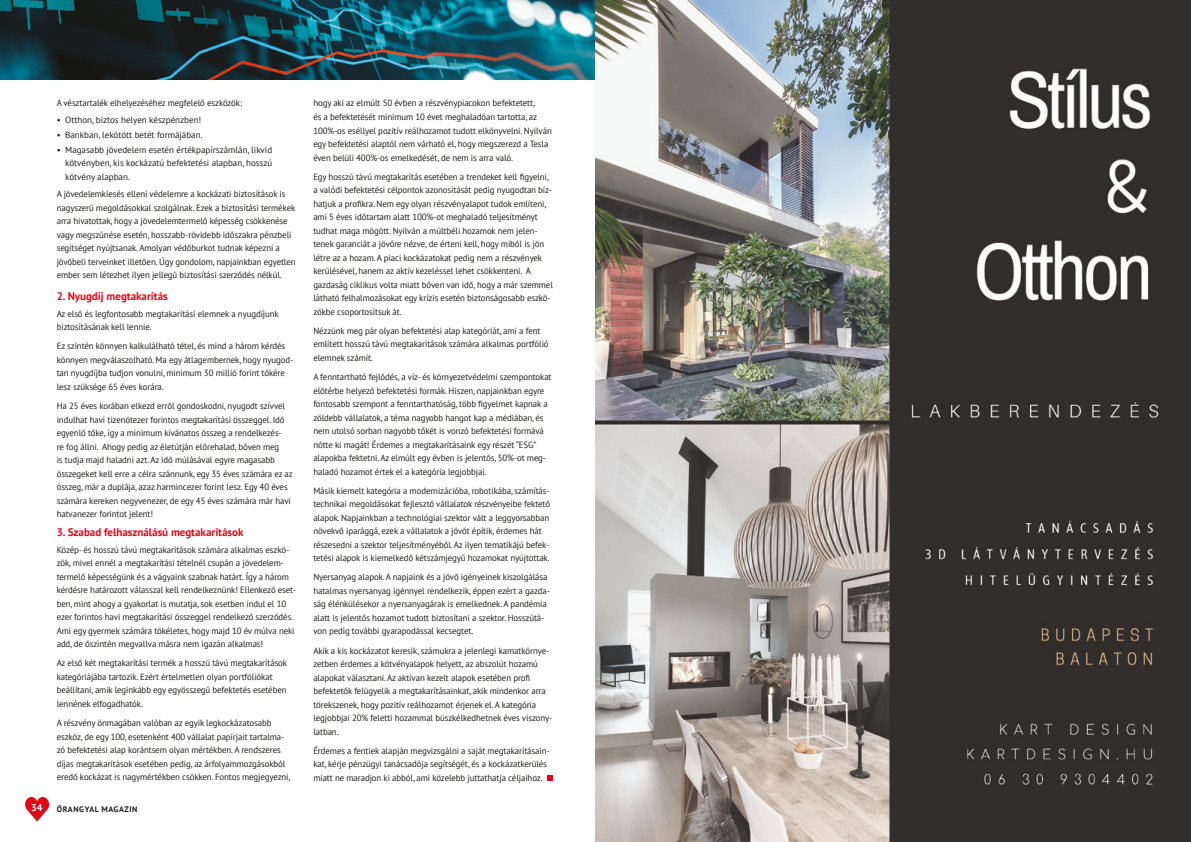
<style>
.page{position:relative;width:1191px;height:842px;background:#fff}
.page>*{position:absolute;margin:0;border:0;box-sizing:border-box;transform-origin:0 0}
.cim_3__piros{font:700 11px "PT Sans";color:#e30614}
.t1{font:700 10px "PT Sans";color:#fff}
.t2{font:9px/13.5px "PT Sans";letter-spacing:-.01em;color:#1d1d1b}
.t3{font:700 8px "PT Sans";letter-spacing:.08em;color:#1d1d1b}
</style>
<div class="page">
<svg style="left:25px;top:797px;width:24px;height:24px"></svg>
<svg style="left:547px;top:775px;width:6px;height:6px"></svg>
<img style="left:0;top:0;width:595px;height:79px">
<img style="left:595px;top:0;width:596px;height:842px">
<p class="t2" style="left:57px;top:96px;width:187px">A vésztartalék elhelyezéséhez megfelelő eszközök:</p>
<p class="t2" style="left:57px;top:113px;width:146px">• Otthon, biztos helyen készpénzben!</p>
<p class="t2" style="left:57px;top:128px;width:147px">• Bankban, lekötött betét formájában.</p>
<p class="t2" style="left:65px;top:143px;width:208px;text-align:justify;text-indent:-9px">• Magasabb jövedelem esetén értékpapírszámlán, likvid kötvényben, kis kockázatú befektetési alapban, hosszú kötvény alapban.</p>
<p class="t2" style="left:57px;top:187px;width:240px">A jövedelemkiesés elleni védelemre a kockázati biztosítások is nagyszerű megoldásokkal szolgálnak. Ezek a biztosítási termékek arra hivatottak, hogy a jövedelemtermelő képesség csökkenése vagy megszűnése esetén, hosszabb-rövidebb időszakra pénzbeli segítséget nyújtsanak. Amolyan védőburkot tudnak képezni a jövőbeli terveinket illetően. Úgy gondolom, napjainkban egyetlen ember sem létezhet ilyen jellegű biztosítási szerződés nélkül.</p>
<p class="cim_3__piros" style="left:57px;top:289px;width:113px">2. Nyugdíj megtakarítás</p>
<p class="t2" style="left:57px;top:307px;width:224px">Az első és legfontosabb megtakarítási elemnek a nyugdíjunk biztosításának kell lennie.</p>
<p class="t2" style="left:57px;top:339px;width:238px">Ez szintén könnyen kalkulálható tétel, és mind a három kérdés könnyen megválaszolható. Ma egy átlagembernek, hogy nyugod&shy;tan nyugdíjba tudjon vonulni, minimum 30 millió forint tőkére lesz szüksége 65 éves korára.</p>
<p class="t2" style="left:57px;top:399px;width:238px">Ha 25 éves korában elkezd erről gondoskodni, nyugodt szívvel indulhat havi tizenötezer forintos megtakarítási összeggel. Idő egyenlő tőke, így a minimum kívánatos összeg a rendelkezés-<br>re fog állni. Ahogy pedig az életútján előrehalad, bőven meg<br>is tudja majd haladni azt. Az idő múlásával egyre magasabb összegeket kell erre a célra szánnunk, egy 35 éves számára ez az összeg, már a duplája, azaz harmincezer forint lesz. Egy 40 éves számára kereken negyvenezer, de egy 45 éves számára már havi hatvanezer forintot jelent!</p>
<p class="cim_3__piros" style="left:57px;top:525px;width:188px">3. Szabad felhasználású megtakarítások</p>
<p class="t2" style="left:57px;top:542px;width:241px">Közép- és hosszú távú megtakarítások számára alkalmas eszkö&shy;zök, mivel ennél a megtakarítási tételnél csupán a jövedelem&shy;termelő képességünk és a vágyaink szabnak határt. Így a három kérdésre határozott válasszal kell rendelkeznünk! Ellenkező eset&shy;ben, mint ahogy a gyakorlat is mutatja, sok esetben indul el 10 ezer forintos havi megtakarítási összeggel rendelkező szerződés.<br>Ami egy gyermek számára tökéletes, hogy majd 10 év múlva neki add, de őszintén megvallva másra nem igazán alkalmas!</p>
<p class="t2" style="left:57px;top:656px;width:232px">Az első két megtakarítási termék a hosszú távú megtakarítások kategóriájába tartozik. Ezért értelmetlen olyan portfóliókat beállítani, amik leginkább egy egyösszegű befektetés esetében lennének elfogadhatók.</p>
<p class="t2" style="left:57px;top:716px;width:235px">A részvény önmagában valóban az egyik legkockázatosabb eszköz, de egy 100, esetenként 400 vállalat papírjait tartalma&shy;zó befektetési alap korántsem olyan mértékben. A rendszeres díjas megtakarítások esetében pedig, az árfolyammozgásokból eredő kockázat is nagymértékben csökken. Fontos megjegyezni,</p>
<p class="t1" style="left:31px;top:801px;width:13px">34</p>
<p class="t3" style="left:57px;top:804px;width:82px">ŐRANGYAL MAGAZIN</p>
<p class="t2" style="left:313px;top:96px;width:240px">hogy aki az elmúlt 50 évben a részvénypiacokon befektetett,<br>és a befektetését minimum 10 évet meghaladóan tartotta, az 100%-os eséllyel pozitív reálhozamot tudott elkönyvelni. Nyilván egy befektetési alaptól nem várható el, hogy megszerezd a Tesla éven belüli 400%-os emelkedését, de nem is arra való.</p>
<p class="t2" style="left:313px;top:170px;width:241px">Egy hosszú távú megtakarítás esetében a trendeket kell figyelni, a valódi befektetési célpontok azonosítását pedig nyugodtan bíz&shy;hatjuk a profikra. Nem egy olyan részvényalapot tudok említeni, ami 5 éves időtartam alatt 100%-ot meghaladó teljesítményt tudhat maga mögött. Nyilván a múltbéli hozamok nem jelen&shy;tenek garanciát a jövőre nézve, de érteni kell, hogy miből is jön létre az a hozam. A piaci kockázatokat pedig nem a részvények kerülésével, hanem az aktív kezeléssel lehet csökkenteni. A gazdaság ciklikus volta miatt bőven van idő, hogy a már szemmel látható felhalmozásokat egy krízis esetén biztonságosabb eszkö&shy;zökbe csoportosítsuk át.</p>
<p class="t2" style="left:313px;top:324px;width:237px">Nézzünk meg pár olyan befektetési alap kategóriát, ami a fent említett hosszú távú megtakarítások számára alkalmas portfólió elemnek számít.</p>
<p class="t2" style="left:313px;top:370px;width:240px">A fenntartható fejlődés, a víz- és környezetvédelmi szempontokat előtérbe helyező befektetési formák. Hiszen, napjainkban egyre fontosabb szempont a fenntarthatóság, több figyelmet kapnak a zöldebb vállalatok, a téma nagyobb hangot kap a médiában, és nem utolsó sorban nagyobb tőkét is vonzó befektetési formává nőtte ki magát! Érdemes a megtakarításaink egy részét “ESG” alapokba fektetni. Az elmúlt egy évben is jelentős, 50%-ot meg&shy;haladó hozamot értek el a kategória legjobbjai.</p>
<p class="t2" style="left:313px;top:484px;width:238px">Másik kiemelt kategória a modernizációba, robotikába, számítás&shy;technikai megoldásokat fejlesztő vállalatok részvényeibe fektető alapok. Napjainkban a technológiai szektor vált a leggyorsabban növekvő iparággá, ezek a vállalatok a jövőt építik, érdemes hát részesedni a szektor teljesítményéből. Az ilyen tematikájú befek&shy;tetési alapok is kiemelkedő kétszámjegyű hozamokat nyújtottak.</p>
<p class="t2" style="left:313px;top:570px;width:238px">Nyersanyag alapok. A napjaink és a jövő igényeinek kiszolgálása hatalmas nyersanyag igénnyel rendelkezik, éppen ezért a gazda&shy;ság élénkülésekor a nyersanyagárak is emelkednek. A pandémia alatt is jelentős hozamot tudott biztosítani a szektor. Hosszútá&shy;von pedig további gyarapodással kecsegtet.</p>
<p class="t2" style="left:313px;top:643px;width:240px">Akik a kis kockázatot keresik, számukra a jelenlegi kamatkörnye&shy;zetben érdemes a kötvényalapok helyett, az abszolút hozamú alapokat választani. Az aktívan kezelt alapok esetében profi befektetők felügyelik a megtakarításainkat, akik mindenkor arra törekszenek, hogy pozitív reálhozamot érjenek el. A kategória legjobbjai 20% feletti hozammal büszkélkedhetnek éves viszony&shy;latban.</p>
<p class="t2" style="left:313px;top:744px;width:238px">Érdemes a fentiek alapján megvizsgálni a saját megtakarításain&shy;kat, kérje pénzügyi tanácsadója segítségét, és a kockázatkerülés miatt ne maradjon ki abból, ami közelebb juttathatja céljaihoz.</p>
</div>
